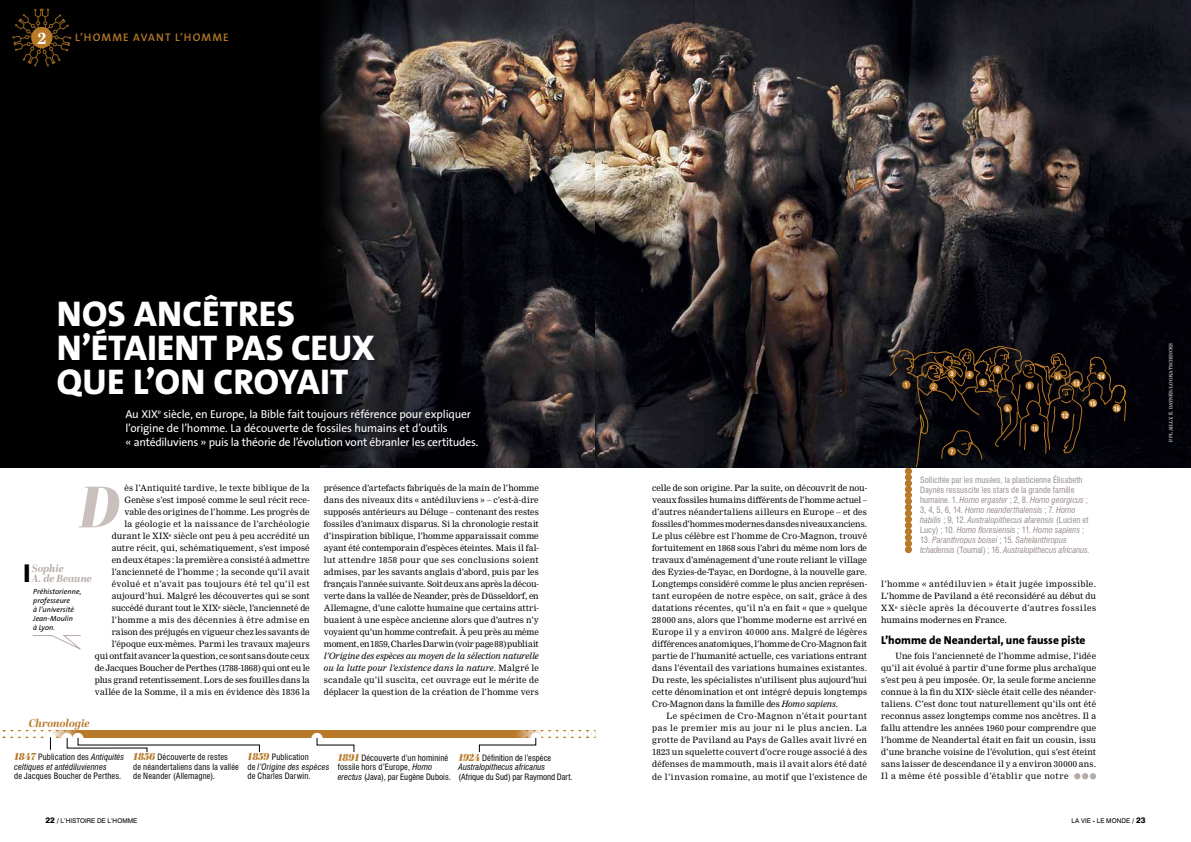
<style>
.page{position:relative;width:1191px;height:842px;background:#fff}
.page>*{position:absolute;margin:0;border:0;box-sizing:border-box;transform-origin:0 0}
.t1{font:italic 58.2px "Abril Fatface";color:#c9c0bd}
.t2{font:800 36px/34px "The Sans B W8";color:#fff}
.t3{font:900 24.5px "Swiss 721 BT";color:#000;scale:.75 1}
.t4{font:700 16px "Nimrod";color:#fff}
.t5{font:11.5px/14px "The Sans B W5 Plain";letter-spacing:-.015em;color:#fff}
.t6{font:800 11.5px "The Sans B W8";color:#000}
.t7{font:600 11px "The Sans B W6";letter-spacing:.1em;color:#b87928}
.t8{font:italic 700 11px "Abril Display";letter-spacing:-.005em;color:#b87928}
.t9{font:italic 700 10.5px/10.5px "Abril Display";color:#b6aaa7}
.t10{font:8.5px/12px "Nimrod";letter-spacing:.01em;color:#000;text-align:justify}
.t11{font:condensed 8.5px/10px "Swiss 721 BT";letter-spacing:.005em;color:#968b88}
.t12{font:condensed 8.5px/9.5px "Swiss 721 BT";letter-spacing:.015em;color:#000}
.t13{font:italic condensed 8.5px/9.5px "Swiss 721 BT";letter-spacing:.01em;color:#000}
.t14{font:italic condensed 8.5px/10px "Swiss 721 BT";color:#968b88}
.t15{font:condensed 8.5px "Swiss 721 BT";letter-spacing:-.005em;color:#000}
.t16{font:italic 7.5px/9px "The Sans B W5 Plain";color:#000}
.t17{font:6.5px "Swiss 721 BT";color:#000}
.t18{font:700 condensed 6px "Swiss 721 BT";color:#fff}
.t19{font:4.5px "Nimrod";letter-spacing:.01em;color:#fff}
.s1{font-style:italic}
.s2{font-family:"Abril Fatface";font-style:italic;font-stretch:normal;font-size:10px;color:#b87928}
.s3{font-family:"Abril Fatface";font-stretch:normal;font-size:10px;color:#b87928}
.s4{font-style:normal}
.s5{font-weight:800;font-size:8px}
.s6{font-weight:800}
</style>
<div class="page">
<div style="left:0;top:0;width:595px;height:467px;background:#010101"></div>
<img style="left:320px;top:0;width:275px;height:467px">
<div style="left:0;top:730px;width:595px;height:8px;background:#b87928"></div>
<svg style="left:32px;top:635px;width:49px;height:15px"></svg>
<svg style="left:320px;top:0;width:49px;height:464px"></svg>
<div style="left:311px;top:733px;width:12px;height:11px;background:#fff;border-radius:50%"></div>
<svg style="left:317px;top:738px;width:37px;height:14px"></svg>
<svg style="left:479px;top:730px;width:116px;height:22px"></svg>
<svg style="left:0;top:730px;width:260px;height:22px"></svg>
<svg style="left:1074px;top:773px;width:14px;height:6px"></svg>
<div style="left:1089px;top:773px;width:7px;height:6px;background:#b6aaa7;border-radius:50%"></div>
<svg style="left:595px;top:0;width:596px;height:467px;background:#2f292a"></svg>
<svg style="left:889px;top:346px;width:237px;height:207px"></svg>
<svg style="left:13px;top:9px;width:58px;height:57px"></svg>
<div style="left:31px;top:27px;width:21px;height:21px;background:#b87928;border-radius:50%"></div>
<h3 class="t4" style="left:37px;top:28px;width:11px">2</h3>
<p class="t7" style="left:75px;top:30px;width:155px">L’HOMME AVANT L’HOMME</p>
<h2 class="t2" style="left:57px;top:297px;width:320px">NOS ANCÊTRES<br>N’ÉTAIENT PAS CEUX<br>QUE L’ON CROYAIT</h2>
<h3 class="t5" style="left:125px;top:407px;width:354px">Au XIX<sup>e</sup> siècle, en Europe, la Bible fait toujours référence pour expliquer l’origine de l’homme. La découverte de fossiles humains et d’outils<br>« antédiluviens » puis la théorie de l’évolution vont ébranler les certitudes.</h3>
<p class="t10" style="left:95px;top:482px;width:216px;text-align:right">ès l’Antiquité tardive, le texte biblique de la Genèse s’est imposé comme le seul récit rece-<br>vable des origines de l’homme. Les progrès de<br>la géologie et la naissance de l’archéologie durant le XIX<sup>e</sup> siècle ont peu à peu accrédité un autre récit, qui, schématiquement, s’est imposé<br>en deux étapes : la première a consisté à admettre l’ancienneté de l’homme ; la seconde qu’il avait évolué et n’avait pas toujours été tel qu’il est aujourd’hui. Malgré les découvertes qui se sont succédé durant tout le XIX<sup>e</sup> siècle, l’ancienneté de l’homme a mis des décennies à être admise en raison des préjugés en vigueur chez les savants de l’époque eux-mêmes. Parmi les travaux majeurs<br>qui ont fait avancer la question, ce sont sans doute ceux de Jacques Boucher de Perthes (1788-1868) qui ont eu le plus grand retentissement. Lors de ses fouilles dans la vallée de la Somme, il a mis en évidence dès 1836 la</p>
<p class="t10" style="left:652px;top:482px;width:216px">celle de son origine. Par la suite, on découvrit de nou&shy;veaux fossiles humains différents de l’homme actuel – d’autres néandertaliens ailleurs en Europe – et des fossiles d’hommes modernes dans des niveaux anciens.<br>Le plus célèbre est l’homme de Cro-Magnon, trouvé fortuitement en 1868 sous l’abri du même nom lors de travaux d’aménagement d’une route reliant le village des Eyzies-de-Tayac, en Dordogne, à la nouvelle gare.<br>Longtemps considéré comme le plus ancien représen&shy;tant européen de notre espèce, on sait, grâce à des datations récentes, qu’il n’a en fait « que » quelque 28 000 ans, alors que l’homme moderne est arrivé en Europe il y a environ 40 000 ans. Malgré de légères différences anatomiques, l’homme de Cro-Magnon fait partie de l’humanité actuelle, ces variations entrant dans l’éventail des variations humaines existantes.<br>Du reste, les spécialistes n’utilisent plus aujourd’hui cette dénomination et ont intégré depuis longtemps Cro-Magnon dans la famille des <span class="s1">Homo sapiens</span>.</p>
<p class="t10" style="left:652px;top:710px;width:216px;text-indent:14px">Le spécimen de Cro-Magnon n’était pourtant pas le premier mis au jour ni le plus ancien. La grotte de Paviland au Pays de Galles avait livré en 1823 un squelette couvert d’ocre rouge associé à des défenses de mammouth, mais il avait alors été daté de l’invasion romaine, au motif que l’existence de</p>
<p class="t10" style="left:324px;top:482px;width:216px">présence d’artefacts fabriqués de la main de l’homme dans des niveaux dits « antédiluviens » – c’est-à-dire supposés antérieurs au Déluge – contenant des restes fossiles d’animaux disparus. Si la chronologie restait d’inspiration biblique, l’homme apparaissait comme ayant été contemporain d’espèces éteintes. Mais il fal&shy;lut attendre 1858 pour que ses conclusions soient admises, par les savants anglais d’abord, puis par les français l’année suivante. Soit deux ans après la décou&shy;verte dans la vallée de Neander, près de Düsseldorf, en Allemagne, d’une calotte humaine que certains attri&shy;buaient à une espèce ancienne alors que d’autres n’y voyaient qu’un homme contrefait. À peu près au même moment, en 1859, Charles Darwin (voir page88) publiait</p>
<p class="t10" style="left:324px;top:650px;width:216px"><span class="s1">l’Origine des espèces au moyen de la sélection naturelle ou la lutte pour l’existence dans la nature</span>. Malgré le scandale qu’il suscita, cet ouvrage eut le mérite de déplacer la question de la création de l’homme vers</p>
<h1 class="t1" style="left:79px;top:465px;width:42px">D</h1>
<h3 class="t3" style="left:23px;top:558px;width:11px">I</h3>
<p class="t9" style="left:32px;top:563px;width:61px">Sophie<br>A. de Beaune</p>
<p class="t16" style="left:33px;top:587px;width:50px">Préhistorienne, professeure<br>à l’université<br>Jean-Moulin<br>à Lyon.</p>
<p class="t8" style="left:29px;top:716px;width:62px">Chronologie</p>
<p class="t12" style="left:133px;top:752px;width:107px"><span class="s2">1856</span> Découverte de restes<br>de néandertaliens dans la vallée de Neander (Allemagne).</p>
<p class="t12" style="left:247px;top:752px;width:83px"><span class="s2">1859</span> Publication<br>de <span class="s1">l’Origine des espèces </span>de Charles Darwin.</p>
<p class="t13" style="left:14px;top:752px;width:112px"><span class="s3">1847</span> <span class="s4">Publication des</span> Antiquités celtiques et antédiluviennes</p>
<p class="t12" style="left:14px;top:772px;width:109px">de Jacques Boucher de Perthes.</p>
<p class="t12" style="left:338px;top:753px;width:115px"><span class="s2">1891</span> Découverte d’un homininé fossile hors d’Europe, <span class="s1">Homo erectus</span> (Java), par Eugène Dubois.</p>
<p class="t13" style="left:458px;top:753px;width:94px"><span class="s3">1924</span> <span class="s4">Définition de l’espèce<br></span>Australopithecus africanus</p>
<p class="t15" style="left:458px;top:771px;width:116px">(Afrique du Sud) par Raymond Dart.</p>
<p class="t18" style="left:904px;top:381px;width:4px">1</p>
<p class="t18" style="left:932px;top:384px;width:4px">2</p>
<p class="t18" style="left:950px;top:371px;width:4px">3</p>
<p class="t18" style="left:968px;top:372px;width:4px">4</p>
<p class="t18" style="left:981px;top:379px;width:4px">5</p>
<p class="t18" style="left:996px;top:366px;width:4px">6</p>
<p class="t18" style="left:1006px;top:405px;width:4px">8</p>
<p class="t18" style="left:950px;top:448px;width:4px">7</p>
<p class="t18" style="left:1028px;top:382px;width:4px">9</p>
<p class="t18" style="left:1031px;top:425px;width:7px">10</p>
<p class="t18" style="left:1055px;top:373px;width:7px">11</p>
<p class="t18" style="left:1073px;top:380px;width:7px">13</p>
<p class="t18" style="left:1062px;top:412px;width:7px">12</p>
<p class="t18" style="left:1098px;top:373px;width:7px">14</p>
<p class="t18" style="left:1089px;top:400px;width:7px">15</p>
<p class="t11" style="left:920px;top:475px;width:170px">Sollicitée par les musées, la plasticienne Élisabeth Daynès ressuscite les stars de la grande famille humaine. 1. <span class="s1">Homo ergaster</span> ; 2, 8. <span class="s1">Homo georgicus</span> ; 3, 4, 5, 6, 14. <span class="s1">Homo neanderthalensis</span> ; 7. <span class="s1">Homo habilis</span> ; 9, 12. <span class="s1">Australopithecus afarensis</span> (Lucien et Lucy) ; 10. <span class="s1">Homo floresiensis ;</span> 11. <span class="s1">Homo sapiens</span> ;</p>
<p class="t14" style="left:920px;top:535px;width:171px"><span class="s4">13.</span> Paranthropus boisei <span class="s4">; 15.</span> Sahelanthropus tchadensis <span class="s4">(Toumaï) ; 16.</span> Australopithecus africanus.</p>
<p class="t18" style="left:1113px;top:405px;width:7px">16</p>
<p class="t10" style="left:881px;top:578px;width:216px">l’homme « antédiluvien » était jugée impossible.<br>L’homme de Paviland a été reconsidéré au début du XX<sup>e</sup> siècle après la découverte d’autres fossiles humains modernes en France.</p>
<h3 class="t6" style="left:881px;top:633px;width:206px">L’homme de Neandertal, une fausse piste</h3>
<p class="t10" style="left:881px;top:650px;width:216px;text-indent:14px">Une fois l’ancienneté de l’homme admise, l’idée qu’il ait évolué à partir d’une forme plus archaïque s’est peu à peu imposée. Or, la seule forme ancienne connue à la fin du XIX<sup>e</sup> siècle était celle des néander&shy;taliens. C’est donc tout naturellement qu’ils ont été reconnus assez longtemps comme nos ancêtres. Il a fallu attendre les années 1960 pour comprendre que l’homme de Neandertal était en fait un cousin, issu d’une branche voisine de l’évolution, qui s’est éteint sans laisser de descendance il y a environ 30000 ans.<br>Il a même été possible d’établir que notre</p>
<p class="t17" style="left:45px;top:816px;width:93px"><span class="s5">22</span> <span class="s6">/</span> L’HISTOIRE DE L’HOMME</p>
<p class="t17" style="left:1071px;top:816px;width:75px">LA VIE <span class="s6">-</span> LE MONDE <span class="s6">/</span> <span class="s5">23</span></p>
<p class="t19" style="left:1168px;top:442px;width:101px;rotate:-90deg">P. PLAILLY, É. DAYNÈS/LOOKATSCIENCES</p>
</div>
